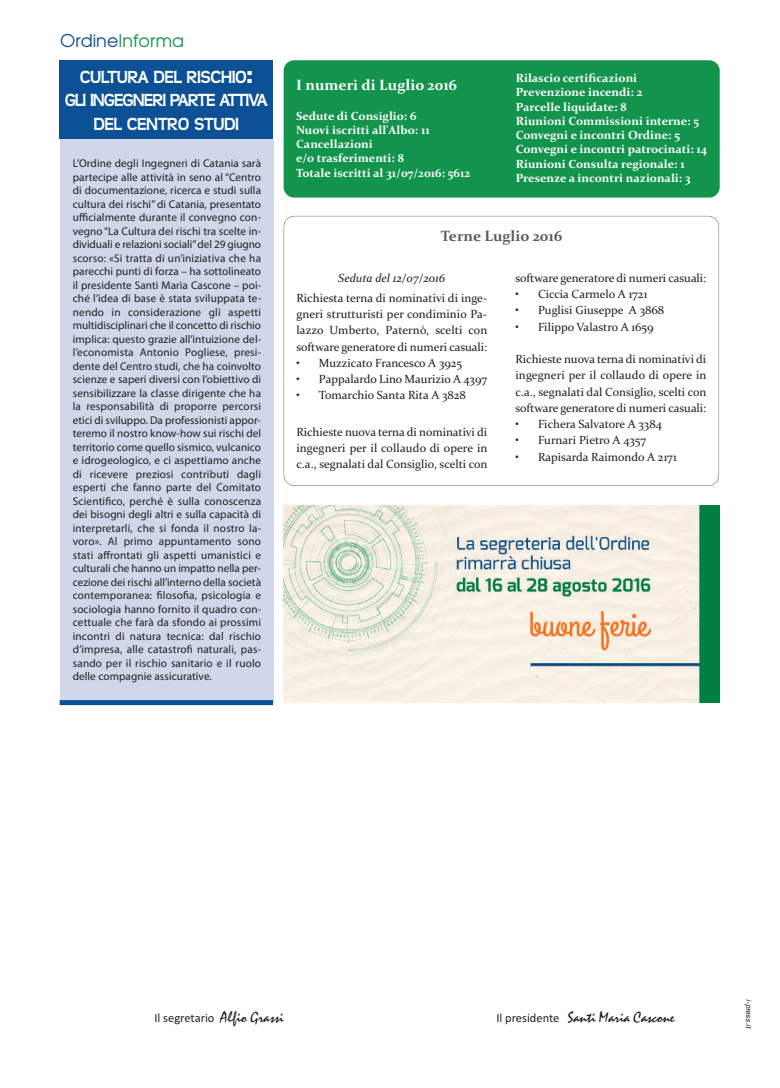
<style>
.page{position:relative;width:780px;height:1088px;background:#fff}
.page>*{position:absolute;margin:0;border:0;box-sizing:border-box;transform-origin:0 0}
.t1{font:700 17.75px/23.5px "Teen";letter-spacing:-.035em;color:#fff;text-align:center}
.t2{font:17.5px "Avian";color:#12944c}
.t3{font:15px "Mistral";color:#231f20}
.t4{font:700 15px "Constantia";color:#fff}
.t5{font:700 15px "Constantia";color:#5c5c5f}
.t6{font:12.5px "Calibri";color:#231f20}
.t7{font:11.88px/16.2px "Constantia";color:#231f20;text-align:justify}
.t8{font:700 11.88px/14.2px "Constantia";color:#fff}
.t9{font:italic 11.88px "Constantia";color:#231f20}
.t10{font:11.25px/13.5px "Myriad Pro";letter-spacing:.005em;color:#231f20;text-align:justify}
.t11{font:italic 7.5px "Helvetica";color:#231f20}
.s1{color:#0c5095}
.s2{font-size:23.75px}
.s3{font-family:"Mistral";font-size:15px}
.s4{font-family:"Calibri";font-size:12.5px}
</style>
<div class="page">
<div style="left:60px;top:139px;width:213px;height:563px;background:#d0d7ea"></div>
<div style="left:60px;top:60px;width:213px;height:79px;background:#0c5095"></div>
<div style="left:60px;top:700px;width:213px;height:5px;background:#0c5095"></div>
<div style="left:283px;top:216px;width:436px;height:270px;border:1px solid #5c5c5f;border-radius:11px"></div>
<div style="left:283px;top:60px;width:436px;height:138px;background:#12944c;border-radius:11px"></div>
<img style="left:283px;top:506px;width:436px;height:196px">
<h2 class="t2" style="left:60px;top:30px;width:125px"><span class="s1">Ordine</span>Informa</h2>
<h1 class="t1" style="left:65px;top:65px;width:205px">CULTURA DEL RISCHIO<span class="s2">:<br></span>GLI INGEGNERI PARTE ATTIVA<br>DEL CENTRO STUDI</h1>
<p class="t10" style="left:73px;top:158px;width:190px">L’Ordine degli Ingegneri di Catania sarà partecipe alle attività in seno al “Centro di documentazione, ricerca e studi sulla cultura dei rischi” di Catania, presentato ufficialmente durante il convegno con&shy;vegno “La Cultura dei rischi tra scelte in&shy;dividuali e relazioni sociali”del 29 giugno scorso: «Si tratta di un’iniziativa che ha parecchi punti di forza – ha sottolineato il presidente Santi Maria Cascone – poi&shy;ché l’idea di base è stata sviluppata te&shy;nendo in considerazione gli aspetti multidisciplinari che il concetto di rischio implica: questo grazie all’intuizione del&shy;l’economista Antonio Pogliese, presi&shy;dente del Centro studi, che ha coinvolto scienze e saperi diversi con l’obiettivo di sensibilizzare la classe dirigente che ha la responsabilità di proporre percorsi etici di sviluppo. Da professionisti appor&shy;teremo il nostro know-how sui rischi del territorio come quello sismico, vulcanico e idrogeologico, e ci aspettiamo anche di ricevere preziosi contributi dagli esperti che fanno parte del Comitato Scientifico, perché è sulla conoscenza dei bisogni degli altri e sulla capacità di interpretarli, che si fonda il nostro la&shy;voro». Al primo appuntamento sono stati affrontati gli aspetti umanistici e culturali che hanno un impatto nella per&shy;cezione dei rischi all’interno della società contemporanea: filosofia, psicologia e sociologia hanno fornito il quadro con&shy;cettuale che farà da sfondo ai prossimi incontri di natura tecnica: dal rischio d’impresa, alle catastrofi naturali, pas&shy;sando per il rischio sanitario e il ruolo delle compagnie assicurative.</p>
<h3 class="t4" style="left:296px;top:76px;width:162px">I numeri di Luglio 2016</h3>
<p class="t8" style="left:296px;top:108px;width:175px">Sedute di Consiglio: 6<br>Nuovi iscritti all'Albo: 11<br>Cancellazioni<br>e/o trasferimenti: 8<br>Totale iscritti al 31/07/2016: 5612</p>
<p class="t8" style="left:515px;top:71px;width:193px">Rilascio certificazioni<br>Prevenzione incendi: 2<br>Parcelle liquidate: 8<br>Riunioni Commissioni interne: 5<br>Convegni e incontri Ordine: 5<br>Convegni e incontri patrocinati: 14<br>Riunioni Consulta regionale: 1<br>Presenze a incontri nazionali: 3</p>
<h3 class="t5" style="left:441px;top:227px;width:123px">Terne Luglio 2016</h3>
<p class="t9" style="left:338px;top:271px;width:108px">Seduta del 12/07/2016</p>
<p class="t7" style="left:296px;top:290px;width:192px">Richiesta terna di nominativi di inge&shy;gneri strutturisti per condiminio Pa&shy;lazzo Umberto, Paternò, scelti con software generatore di numeri casuali:</p>
<p class="t7" style="left:296px;top:355px;width:167px">• Muzzicato Francesco A 3925</p>
<p class="t7" style="left:296px;top:371px;width:192px">• Pappalardo Lino Maurizio A 4397</p>
<p class="t7" style="left:296px;top:387px;width:171px">• Tomarchio Santa Rita A 3828</p>
<p class="t7" style="left:296px;top:423px;width:192px">Richieste nuova terna di nominativi di ingegneri per il collaudo di opere in c.a., segnalati dal Consiglio, scelti con</p>
<p class="t7" style="left:515px;top:270px;width:192px">software generatore di numeri casuali:</p>
<p class="t7" style="left:515px;top:286px;width:133px">• Ciccia Carmelo A 1721</p>
<p class="t7" style="left:515px;top:302px;width:150px">• Puglisi Giuseppe A 3868</p>
<p class="t7" style="left:515px;top:318px;width:140px">• Filippo Valastro A 1659</p>
<p class="t7" style="left:515px;top:351px;width:192px">Richieste nuova terna di nominativi di ingegneri per il collaudo di opere in c.a., segnalati dal Consiglio, scelti con software generatore di numeri casuali:</p>
<p class="t7" style="left:515px;top:416px;width:148px">• Fichera Salvatore A 3384</p>
<p class="t7" style="left:515px;top:432px;width:132px">• Furnari Pietro A 4357</p>
<p class="t7" style="left:515px;top:448px;width:163px">• Rapisarda Raimondo A 2171</p>
<p class="t6" style="left:154px;top:1010px;width:131px">Il segretario <span class="s3">Alfio Grassi</span></p>
<h3 class="t3" style="left:496px;top:1011px;width:180px"><span class="s4">Il presidente</span> Santi Maria Cascone</h3>
<p class="t11" style="left:751px;top:999px;width:30px;rotate:90deg">i-press.it</p>
</div>
